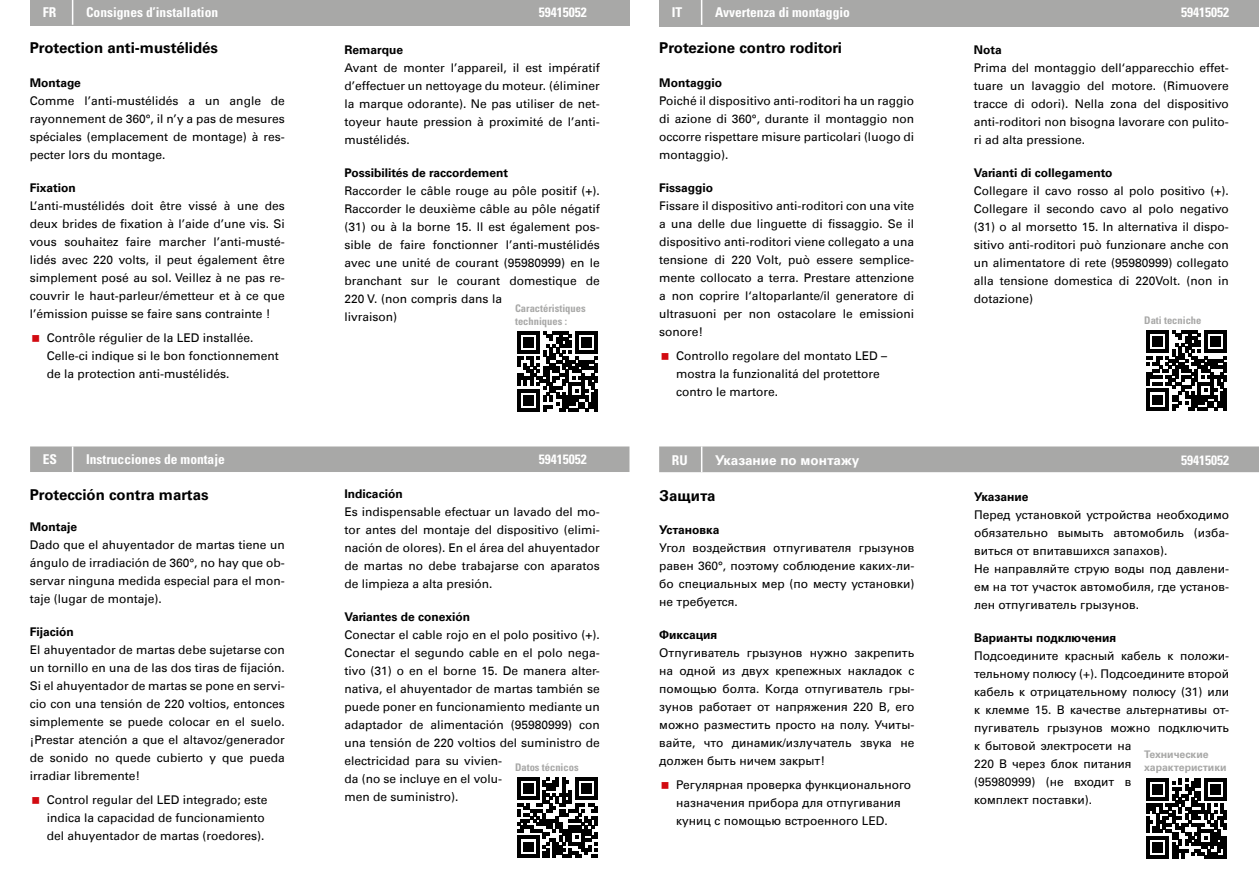
<style>
.page{position:relative;width:1259px;height:893px;background:#fff}
.page>*{position:absolute;margin:0;border:0;box-sizing:border-box;transform-origin:0 0}
.t1{font:700 15px "Univers Com 65";color:#000}
.t2{font:700 15px "Univers Cyr";color:#000}
.t3{font:700 condensed 13.5px "Univers";color:#fff}
.t4{font:700 13.5px "Univers Cyr";color:#fff}
.t5{font:12px/18px "Univers Com 55 Roman";color:#000;text-align:justify}
.t6{font:12px/18px "Univers Cyr";color:#000}
.t7{font:700 12px "Univers Com 65";color:#000}
.t8{font:700 12px "Univers Cyr";color:#000}
.t9{font:700 condensed 10.5px/12.6px "Univers";color:#a8a8a7}
.t10{font:700 10.5px/12.6px "Univers Cyr";color:#a8a8a7}
</style>
<div class="page">
<div style="left:30px;top:0;width:599px;height:26px;background:#a8a8a7"></div>
<svg style="left:71px;top:0;width:3px;height:25px"></svg>
<div style="left:659px;top:0;width:600px;height:26px;background:#a8a8a7"></div>
<div style="left:30px;top:446px;width:599px;height:26px;background:#a8a8a7"></div>
<div style="left:659px;top:446px;width:600px;height:26px;background:#a8a8a7"></div>
<svg style="left:517px;top:331px;width:81px;height:81px"></svg>
<svg style="left:1146px;top:330px;width:81px;height:81px"></svg>
<svg style="left:517px;top:777px;width:81px;height:81px"></svg>
<svg style="left:1146px;top:778px;width:81px;height:81px"></svg>
<p class="t3" style="left:43px;top:4px;width:15px">FR</p>
<p class="t3" style="left:86px;top:4px;width:134px">Consignes d’installation</p>
<p class="t3" style="left:539px;top:4px;width:49px">59415052</p>
<p class="t3" style="left:672px;top:4px;width:12px">IT</p>
<p class="t3" style="left:715px;top:4px;width:136px">Avvertenza di montaggio</p>
<p class="t3" style="left:1181px;top:4px;width:49px">59415052</p>
<p class="t1" style="left:30px;top:39px;width:190px">Protection anti-mustélidés</p>
<p class="t7" style="left:30px;top:76px;width:53px">Montage</p>
<p class="t5" style="left:30px;top:92px;width:257px">Comme l’anti-mustélidés a un angle de rayonnement de 360°, il n’y a pas de mesures spéciales (emplacement de montage) à res&shy;pecter lors du montage.</p>
<p class="t7" style="left:30px;top:181px;width:48px">Fixation</p>
<p class="t5" style="left:30px;top:197px;width:257px">L’anti-mustélidés doit être vissé à une des deux brides de fixation à l’aide d’une vis. Si vous souhaitez faire marcher l’anti-musté&shy;lidés avec 220 volts, il peut également être simplement posé au sol. Veillez à ne pas re&shy;couvrir le haut-parleur/émetteur et à ce que l’émission puisse se faire sans contrainte !</p>
<p class="t5" style="left:47px;top:329px;width:234px;text-align:left">Contrôle régulier de la LED installée.<br>Celle-ci indique si le bon fonctionnement de la protection anti-mustélidés.</p>
<p class="t7" style="left:344px;top:43px;width:60px">Remarque</p>
<p class="t5" style="left:344px;top:59px;width:257px">Avant de monter l’appareil, il est impératif d’effectuer un nettoyage du moteur. (éliminer la marque odorante). Ne pas utiliser de net&shy;toyeur haute pression à proximité de l’anti&shy;mustélidés.</p>
<p class="t7" style="left:344px;top:166px;width:165px">Possibilités de raccordement</p>
<p class="t5" style="left:344px;top:182px;width:257px;text-align:left">Raccorder le câble rouge au pôle positif (+).<br>Raccorder le deuxième câble au pôle négatif (31) ou à la borne 15. Il est également pos&shy;sible de faire fonctionner l’anti-mustélidés avec une unité de courant (95980999) en le branchant sur le courant domestique de 220 V. (non compris dans la<br>livraison)</p>
<p class="t9" style="left:515px;top:302px;width:72px">Caractéristiques techniques :</p>
<p class="t1" style="left:659px;top:39px;width:184px">Protezione contro roditori</p>
<p class="t7" style="left:659px;top:76px;width:64px">Montaggio</p>
<p class="t5" style="left:659px;top:92px;width:256px">Poiché il dispositivo anti-roditori ha un raggio di azione di 360°, durante il montaggio non occorre rispettare misure particolari (luogo di montaggio).</p>
<p class="t7" style="left:659px;top:181px;width:56px">Fissaggio</p>
<p class="t5" style="left:659px;top:197px;width:256px">Fissare il dispositivo anti-roditori con una vite a una delle due linguette di fissaggio. Se il dispositivo anti-roditori viene collegato a una tensione di 220 Volt, può essere semplice&shy;mente collocato a terra. Prestare attenzione a non coprire l‘altoparlante/il generatore di ultrasuoni per non ostacolare le emissioni sonore!</p>
<p class="t5" style="left:676px;top:347px;width:212px;text-align:left">Controllo regolare del montato LED – mostra la funzionalitá del protettore contro le martore.</p>
<p class="t7" style="left:974px;top:43px;width:29px">Nota</p>
<p class="t5" style="left:974px;top:59px;width:256px">Prima del montaggio dell‘apparecchio effet&shy;tuare un lavaggio del motore. (Rimuovere tracce di odori). Nella zona del dispositivo anti-roditori non bisogna lavorare con pulito&shy;ri ad alta pressione.</p>
<p class="t7" style="left:974px;top:166px;width:140px">Varianti di collegamento</p>
<p class="t5" style="left:974px;top:182px;width:256px">Collegare il cavo rosso al polo positivo (+).<br>Collegare il secondo cavo al polo negativo (31) o al morsetto 15. In alternativa il dispo&shy;sitivo anti-roditori può funzionare anche con un alimentatore di rete (95980999) collegato alla tensione domestica di 220Volt. (non in dotazione)</p>
<p class="t9" style="left:1144px;top:314px;width:59px">Dati tecniche</p>
<p class="t3" style="left:43px;top:451px;width:16px">ES</p>
<p class="t3" style="left:86px;top:451px;width:140px">Instrucciones de montaje</p>
<p class="t3" style="left:539px;top:451px;width:49px">59415052</p>
<p class="t3" style="left:672px;top:451px;width:17px">RU</p>
<p class="t4" style="left:715px;top:452px;width:146px">Указание по монтажу</p>
<p class="t3" style="left:1181px;top:452px;width:49px">59415052</p>
<p class="t2" style="left:659px;top:487px;width:58px">Защита</p>
<p class="t8" style="left:659px;top:523px;width:62px">Установка</p>
<p class="t6" style="left:659px;top:539px;width:257px;text-align:justify">Угол воздействия отпугивателя грызунов равен 360°, поэтому соблюдение каких-ли&shy;бо специальных мер (по месту установки) не требуется.</p>
<p class="t8" style="left:659px;top:628px;width:59px">Фиксация</p>
<p class="t6" style="left:659px;top:644px;width:257px;text-align:justify">Отпугиватель грызунов нужно закрепить на одной из двух крепежных накладок с помощью болта. Когда отпугиватель гры&shy;зунов работает от напряжения 220 В, его можно разместить просто на полу. Учиты&shy;вайте, что динамик/излучатель звука не должен быть ничем закрыт!</p>
<p class="t6" style="left:676px;top:776px;width:236px">Регулярная проверка функционального назначения прибора для отпугивания куниц с помощью встроенного LED.</p>
<p class="t1" style="left:30px;top:486px;width:180px">Protección contra martas</p>
<p class="t7" style="left:30px;top:520px;width:49px">Montaje</p>
<p class="t5" style="left:30px;top:536px;width:257px">Dado que el ahuyentador de martas tiene un ángulo de irradiación de 360°, no hay que ob&shy;servar ninguna medida especial para el mon&shy;taje (lugar de montaje).</p>
<p class="t7" style="left:30px;top:625px;width:46px">Fijación</p>
<p class="t5" style="left:30px;top:641px;width:257px">El ahuyentador de martas debe sujetarse con un tornillo en una de las dos tiras de fijación.<br>Si el ahuyentador de martas se pone en servi&shy;cio con una tensión de 220 voltios, entonces simplemente se puede colocar en el suelo. ¡Prestar atención a que el altavoz/generador de sonido no quede cubierto y que pueda irradiar libremente!</p>
<p class="t5" style="left:47px;top:791px;width:222px;text-align:left">Control regular del LED integrado; este indica la capacidad de funcionamiento del ahuyentador de martas (roedores).</p>
<p class="t7" style="left:344px;top:487px;width:60px">Indicación</p>
<p class="t5" style="left:344px;top:503px;width:257px">Es indispensable efectuar un lavado del mo&shy;tor antes del montaje del dispositivo (elimi&shy;nación de olores). En el área del ahuyentador de martas no debe trabajarse con aparatos de limpieza a alta presión.</p>
<p class="t7" style="left:344px;top:610px;width:127px">Variantes de conexión</p>
<p class="t5" style="left:344px;top:626px;width:257px;text-align:left">Conectar el cable rojo en el polo positivo (+).<br>Conectar el segundo cable en el polo nega&shy;tivo (31) o en el borne 15. De manera alter&shy;nativa, el ahuyentador de martas también se puede poner en funcionamiento mediante un adaptador de alimentación (95980999) con una tensión de 220 voltios del suministro de electricidad para su vivien-<br>da (no se incluye en el volu-<br>men de suministro).</p>
<p class="t8" style="left:974px;top:490px;width:56px">Указание</p>
<p class="t6" style="left:974px;top:506px;width:257px">Перед установкой устройства необходимо обязательно вымыть автомобиль (изба&shy;виться от впитавшихся запахов).<br>Не направляйте струю воды под давлени&shy;ем на тот участок автомобиля, где установ&shy;лен отпугиватель грызунов.</p>
<p class="t8" style="left:974px;top:631px;width:143px">Варианты подключения</p>
<p class="t6" style="left:974px;top:647px;width:257px">Подсоедините красный кабель к положи&shy;тельному полюсу (+). Подсоедините второй кабель к отрицательному полюсу (31) или к клемме 15. В качестве альтернативы от&shy;пугиватель грызунов можно подключить к бытовой электросети на<br>220 В через блок питания<br>(95980999) (не входит в<br>комплект поставки).</p>
<p class="t10" style="left:1144px;top:748px;width:84px">Технические характеристики</p>
<p class="t9" style="left:515px;top:761px;width:65px">Datos técnicos</p>
</div>
